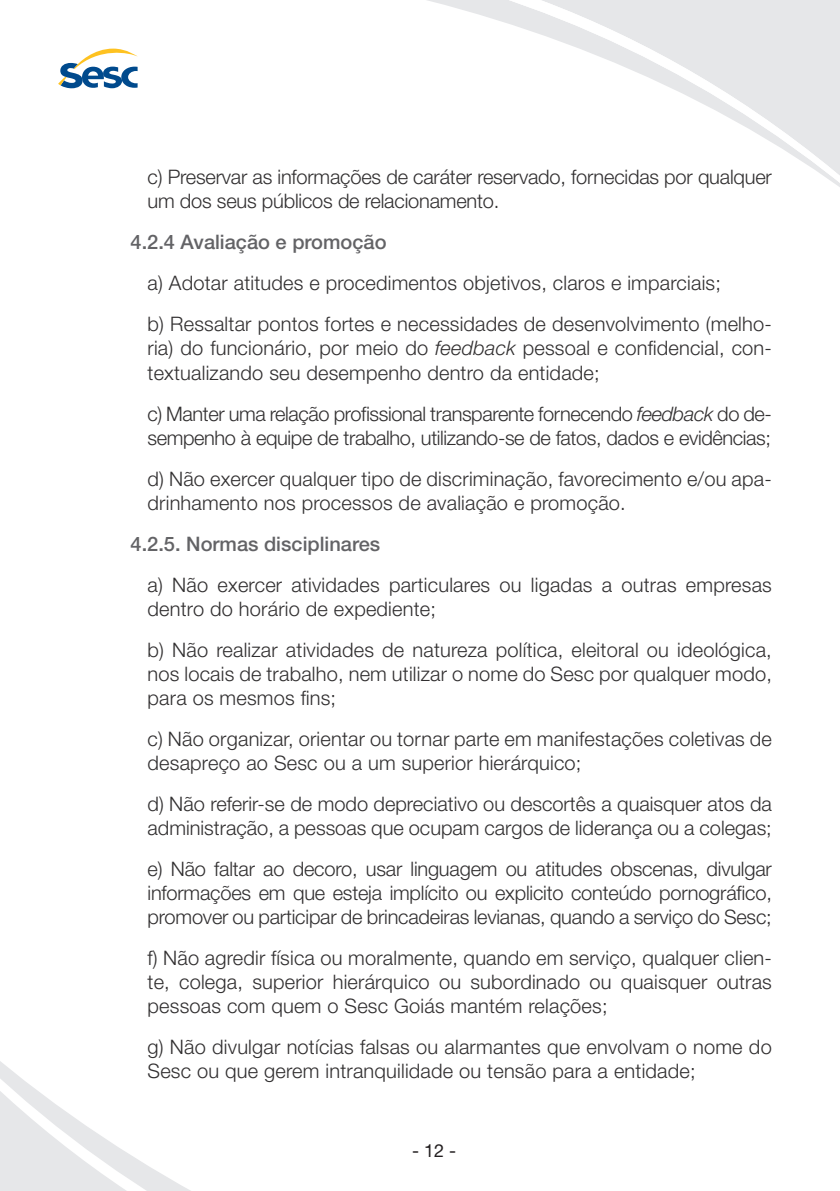
<style>
.page{position:relative;width:840px;height:1191px;background:#fff}
.page>*{position:absolute;margin:0;border:0;box-sizing:border-box;transform-origin:0 0}
.t1{font:300 20px/24px "Helvetica Neue LT Pro";letter-spacing:.01em;color:#312f30}
.t2{font:300 20px/24px "Helvetica Neue LT Pro";letter-spacing:-.02em;color:#312f30}
.t3{font:300 20px/24px "Helvetica Neue LT Pro";letter-spacing:-.01em;color:#312f30}
.t4{font:500 20px "Helvetica Neue LT Pro";color:#636366}
.t5{font:18px "Helvetica Neue LT Pro";color:#231f20}
.s1{font-style:italic}
</style>
<div class="page">
<svg style="left:68px;top:0;width:771px;height:186px"></svg>
<svg style="left:0;top:1061px;width:191px;height:130px"></svg>
<svg style="left:58px;top:47px;width:79px;height:41px"></svg>
<p class="t3" style="left:147px;top:165px;width:625px">c) Preservar as informações de caráter reservado, fornecidas por qualquer um dos seus públicos de relacionamento.</p>
<p class="t4" style="left:130px;top:230px;width:257px">4.2.4 Avaliação e promoção</p>
<p class="t1" style="left:147px;top:262px;width:625px;line-height:41px">a) Adotar atitudes e procedimentos objetivos, claros e imparciais;<br>b) Ressaltar pontos fortes e necessidades de desenvolvimento (melho-</p>
<p class="t1" style="left:147px;top:336px;width:625px">ria) do funcionário, por meio do <span class="s1">feedback</span> pessoal e confidencial, con&shy;textualizando seu desempenho dentro da entidade;</p>
<p class="t2" style="left:147px;top:401px;width:625px">c) Manter uma relação profissional transparente fornecendo <span class="s1">feedback</span> do de&shy;sempenho à equipe de trabalho, utilizando-se de fatos, dados e evidências;</p>
<p class="t1" style="left:147px;top:466px;width:625px">d) Não exercer qualquer tipo de discriminação, favorecimento e/ou apa&shy;drinhamento nos processos de avaliação e promoção.</p>
<p class="t4" style="left:130px;top:531px;width:251px">4.2.5. Normas disciplinares</p>
<p class="t1" style="left:147px;top:572px;width:625px">a) Não exercer atividades particulares ou ligadas a outras empresas dentro do horário de expediente;</p>
<p class="t1" style="left:147px;top:637px;width:625px;text-align:justify">b) Não realizar atividades de natureza política, eleitoral ou ideológica, nos locais de trabalho, nem utilizar o nome do Sesc por qualquer modo, para os mesmos fins;</p>
<p class="t1" style="left:147px;top:726px;width:625px">c) Não organizar, orientar ou tornar parte em manifestações coletivas de desapreço ao Sesc ou a um superior hierárquico;</p>
<p class="t1" style="left:147px;top:791px;width:625px">d) Não referir-se de modo depreciativo ou descortês a quaisquer atos da administração, a pessoas que ocupam cargos de liderança ou a colegas;</p>
<p class="t1" style="left:147px;top:856px;width:625px;text-align:justify">e) Não faltar ao decoro, usar linguagem ou atitudes obscenas, divulgar informações em que esteja implícito ou explicito conteúdo pornográfico, promover ou participar de brincadeiras levianas, quando a serviço do Sesc;</p>
<p class="t1" style="left:147px;top:945px;width:625px;text-align:justify">f) Não agredir física ou moralmente, quando em serviço, qualquer clien&shy;te, colega, superior hierárquico ou subordinado ou quaisquer outras pessoas com quem o Sesc Goiás mantém relações;</p>
<p class="t1" style="left:147px;top:1034px;width:625px">g) Não divulgar notícias falsas ou alarmantes que envolvam o nome do<br>Sesc ou que gerem intranquilidade ou tensão para a entidade;</p>
<p class="t5" style="left:412px;top:1139px;width:46px">- 12 -</p>
</div>
